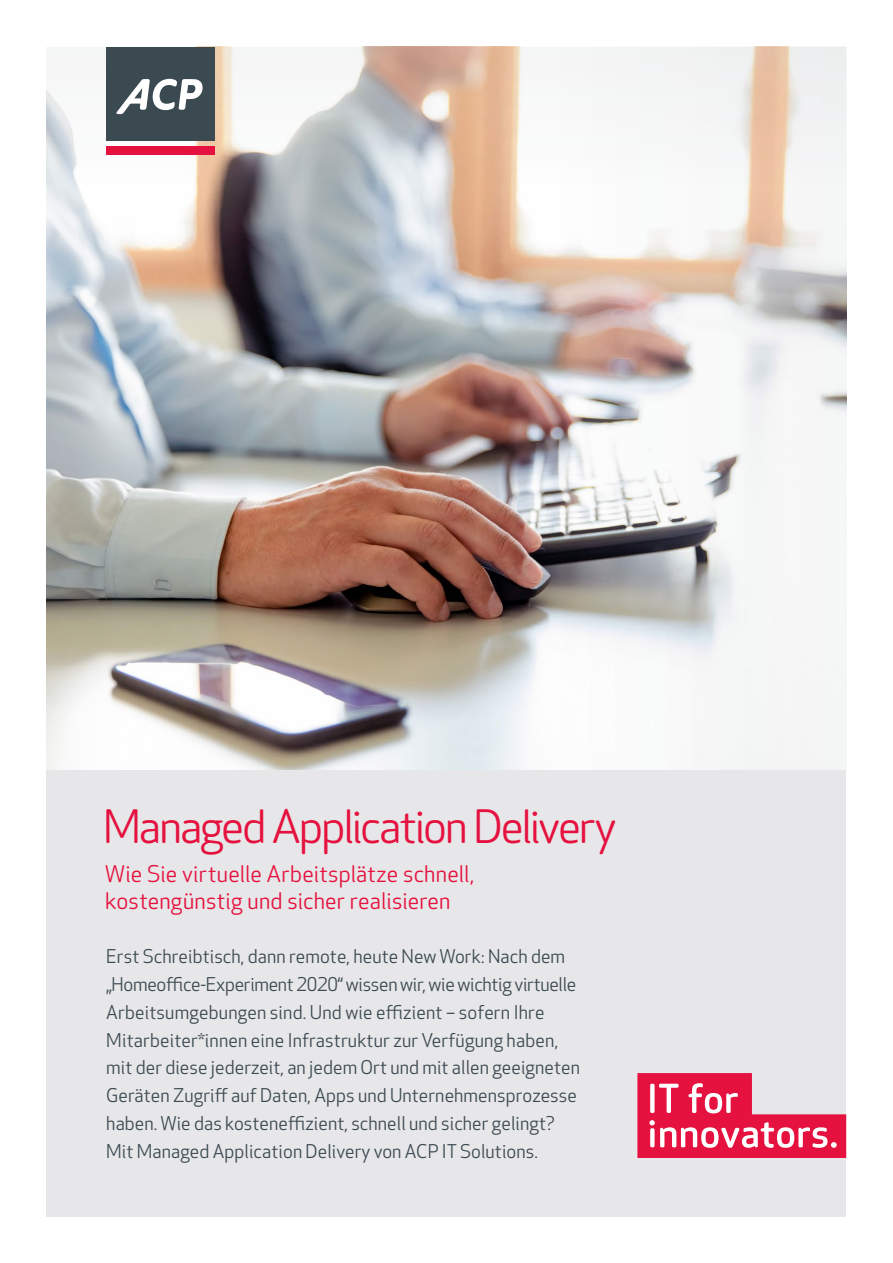
<style>
.page{position:relative;width:893px;height:1263px;background:#fff}
.page>*{position:absolute;margin:0;border:0;box-sizing:border-box;transform-origin:0 0}
.Copy_Large_White{font:45px "Apex Rounded";letter-spacing:-.045em;color:#e5113e}
.Copy_Large_White-2{font:22.5px/27px "Apex Rounded";letter-spacing:.01em;color:#e5113e}
.t1{font:18.6px/27.9px "Apex New";letter-spacing:.005em;color:#3b4951}
</style>
<div class="page">
<img style="left:47px;top:196px;width:489px;height:574px">
<div style="left:47px;top:770px;width:799px;height:446px;background:#e7e7e9"></div>
<svg style="left:637px;top:1073px;width:209px;height:85px"></svg>
<svg style="left:536px;top:196px;width:310px;height:574px;fill:#f5f6f6"></svg>
<svg style="left:47px;top:47px;width:799px;height:149px;fill:#f3f3f3"></svg>
<div style="left:106px;top:146px;width:109px;height:9px;background:#e5113e"></div>
<div style="left:106px;top:47px;width:109px;height:93px;background:#3b4951"></div>
<svg style="left:116px;top:79px;width:87px;height:35px"></svg>
<p class="Copy_Large_White" style="left:103px;top:801px;width:515px">Managed Application Delivery</p>
<p class="Copy_Large_White-2" style="left:105px;top:861px;width:371px">Wie Sie virtuelle Arbeitsplätze schnell, kostengünstig und sicher realisieren</p>
<p class="t1" style="left:106px;top:942px;width:475px">Erst Schreibtisch, dann remote, heute New Work: Nach dem „Homeoffice-Experiment 2020“ wissen wir, wie wichtig virtuelle Arbeitsumgebungen sind. Und wie effizient – sofern Ihre Mitarbeiter*innen eine Infrastruktur zur Verfügung haben, mit der diese jederzeit, an jedem Ort und mit allen geeigneten Geräten Zugriff auf Daten, Apps und Unternehmensprozesse haben. Wie das kosteneffizient, schnell und sicher gelingt?<br>Mit Managed Application Delivery von ACP IT Solutions.</p>
</div>
